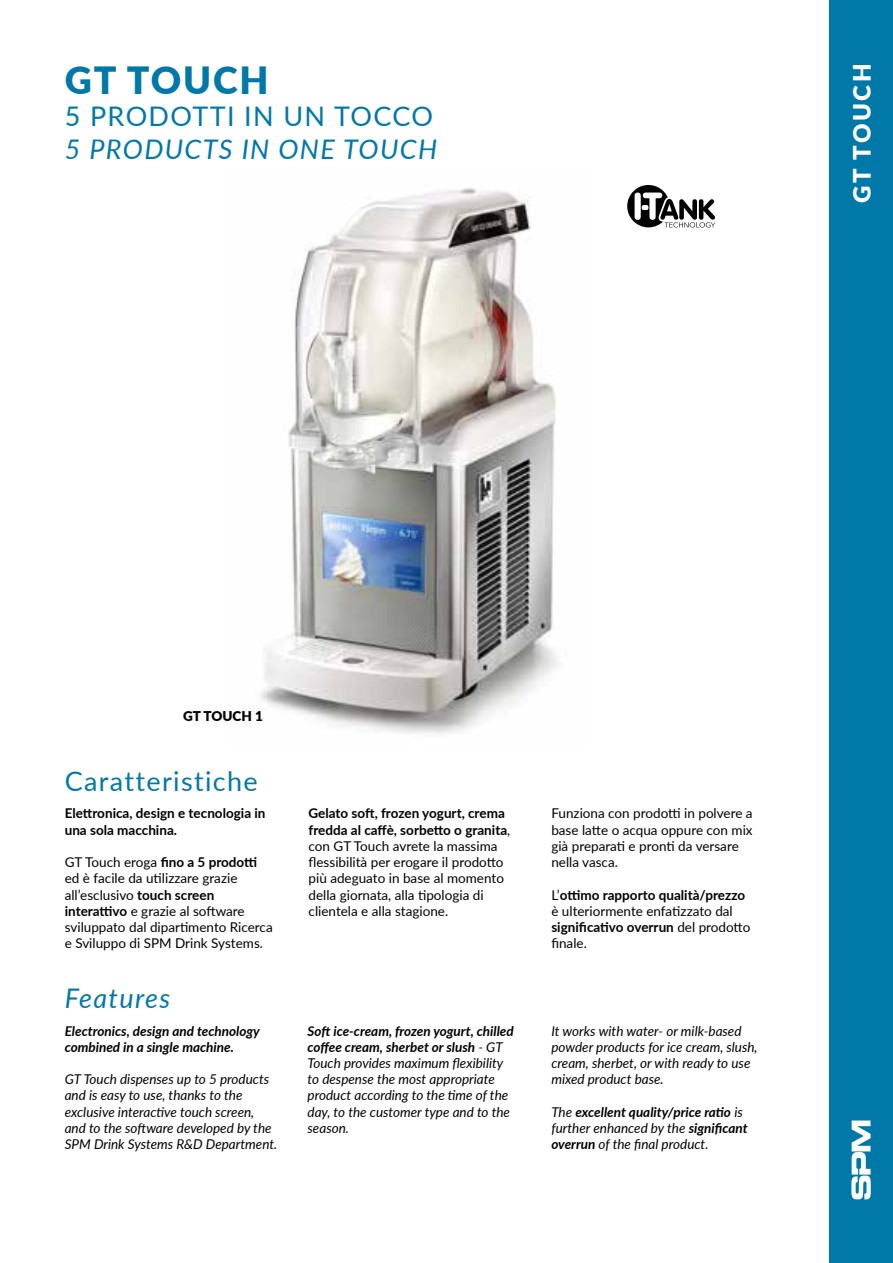
<style>
.page{position:relative;width:893px;height:1263px;background:#fff}
.page>*{position:absolute;margin:0;border:0;box-sizing:border-box;transform-origin:0 0}
.t1{font:900 37.5px "Lato";letter-spacing:.05em;color:#0078a8}
.t2{font:27px "Lato";letter-spacing:.05em;color:#0078a8}
.t3{font:italic 27px "Lato";letter-spacing:.05em;color:#0078a8}
.t4{font:900 24px "Lato";letter-spacing:.1em;color:#fff}
.t5{font:13.5px/16.2px "Lato";color:#000}
.t6{font:italic 13.5px/16.2px "Lato";color:#000}
.t7{font:italic 700 13.5px/16.2px "Lato";color:#000}
.t8{font:700 13.5px/16.2px "Lato";color:#000}
.t9{font:900 13.5px "Lato";color:#000}
.s1{font-weight:700}
.s2{font-weight:400}
</style>
<div class="page">
<div style="left:829px;top:0;width:64px;height:1263px;background:#0078a8"></div>
<svg style="left:851px;top:1120px;width:20px;height:79px"></svg>
<img style="left:260px;top:187px;width:298px;height:547px">
<svg style="left:627px;top:185px;width:88px;height:42px"></svg>
<h1 class="t1" style="left:65px;top:52px;width:205px">GT TOUCH</h1>
<h2 class="t2" style="left:65px;top:97px;width:370px">5 PRODOTTI IN UN TOCCO</h2>
<h2 class="t3" style="left:65px;top:130px;width:374px">5 PRODUCTS IN ONE TOUCH</h2>
<h3 class="t4" style="left:844px;top:203px;width:140px;rotate:-90deg">GT TOUCH</h3>
<p class="t9" style="left:183px;top:706px;width:81px">GT TOUCH 1</p>
<h2 class="t2" style="left:65px;top:761px;width:195px">Caratteristiche</h2>
<p class="t8" style="left:65px;top:805px;width:202px">Elettronica, design e tecnologia in una sola macchina.</p>
<p class="t5" style="left:65px;top:853px;width:209px">GT Touch eroga <span class="s1">fino a 5 prodotti </span>ed è facile da utilizzare grazie all’esclusivo <span class="s1">touch screen interattivo</span> e grazie al software sviluppato dal dipartimento Ricerca e Sviluppo di SPM Drink Systems.</p>
<h2 class="t3" style="left:65px;top:979px;width:107px">Features</h2>
<p class="t7" style="left:65px;top:1022px;width:197px">Electronics, design and technology combined in a single machine.</p>
<p class="t6" style="left:65px;top:1070px;width:214px">GT Touch dispenses up to 5 products and is easy to use, thanks to the exclusive interactive touch screen, and to the software developed by the SPM Drink Systems R&amp;D Department.</p>
<p class="t5" style="left:309px;top:805px;width:203px"><span class="s1">Gelato soft, frozen yogurt, crema fredda al caffè, sorbetto o granita</span>, con GT Touch avrete la massima flessibilità per erogare il prodotto più adeguato in base al momento della giornata, alla tipologia di clientela e alla stagione.</p>
<p class="t5" style="left:551px;top:805px;width:203px">Funziona con prodotti in polvere a base latte o acqua oppure con mix già preparati e pronti da versare nella vasca.</p>
<p class="t5" style="left:551px;top:886px;width:201px">L’<span class="s1">ottimo rapporto qualità/prezzo </span>è ulteriormente enfatizzato dal <span class="s1">significativo overrun</span> del prodotto finale.</p>
<p class="t6" style="left:308px;top:1022px;width:208px"><span class="s1">Soft ice-cream, frozen yogurt, chilled coffee cream, sherbet or slush</span> - GT<br>Touch provides maximum flexibility to despense the most appropriate product according to the time of the day, to the customer type and to the season.</p>
<p class="t6" style="left:551px;top:1022px;width:208px">It works with water- or milk-based powder products for ice cream, slush, cream, sherbet, or with ready to use mixed product base.</p>
<p class="t7" style="left:551px;top:1103px;width:198px"><span class="s2">The</span> excellent quality/price ratio <span class="s2">is further enhanced by the</span> significant overrun <span class="s2">of the final product.</span></p>
</div>
